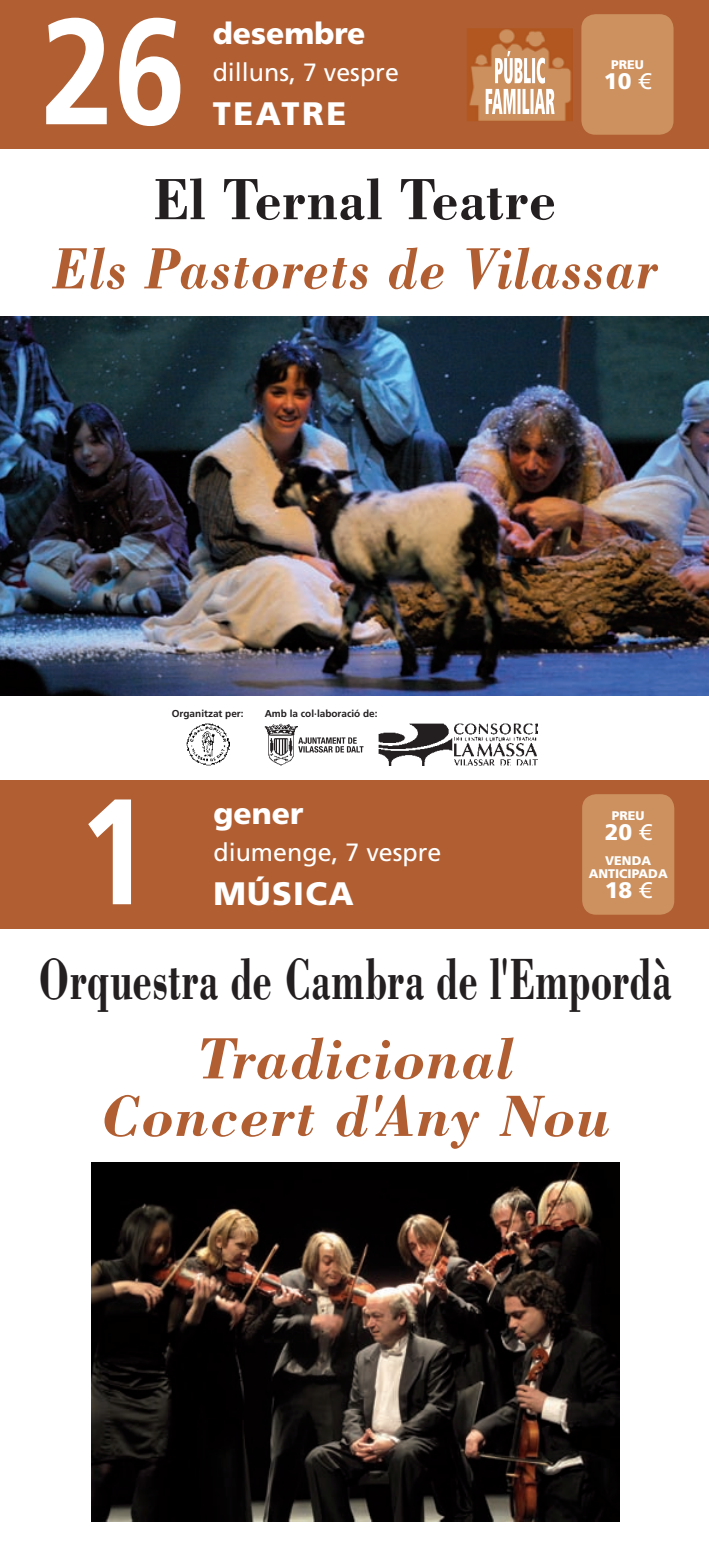
<style>
.page{position:relative;width:709px;height:1560px;background:#fff}
.page>*{position:absolute;margin:0;border:0;box-sizing:border-box;transform-origin:0 0}
.t1{font:700 150px "Frutiger LT Std";color:#fff;scale:.87 1}
.t2{font:700 60px "Bodoni Std";letter-spacing:.01em;color:#231f20;scale:.65 1}
.t3{font:italic 700 60px/57.5px "Bodoni Std";letter-spacing:.015em;color:#b05e32;text-align:center}
.t4{font:italic 700 60px "Bodoni Std";letter-spacing:.015em;color:#b05e32;scale:.9 1}
.t5{font:700 60px "Bodoni Std";letter-spacing:.01em;color:#231f20;scale:.9 1}
.t6{font:900 32.5px "Frutiger LT Std";letter-spacing:.04em;color:#fff}
.t7{font:900 30px "Frutiger LT Std";color:#fff}
.t8{font:25px "Frutiger LT Std";color:#fff}
.t9{font:900 22.5px "Frutiger LT Std";color:#fff}
.t10{font:900 12.5px/12.5px "Frutiger LT Std";color:#fff;text-align:center}
.t11{font:700 10px "Frutiger LT Std";color:#231f20}
.s1{font-weight:400}
</style>
<div class="page">
<div style="left:0;top:0;width:709px;height:149px;background:#b05e32"></div>
<div style="left:0;top:780px;width:709px;height:148px;background:#b05e32"></div>
<div style="left:581px;top:14px;width:92px;height:121px;background:#cd915f;border-radius:14px"></div>
<img style="left:467px;top:28px;width:106px;height:93px">
<svg style="left:485px;top:51px;width:69px;height:63px"></svg>
<img style="left:186px;top:723px;width:43px;height:42px">
<img style="left:378px;top:723px;width:159px;height:42px">
<img style="left:264px;top:723px;width:33px;height:42px">
<svg style="left:298px;top:737px;width:65px;height:15px"></svg>
<div style="left:582px;top:794px;width:92px;height:120px;background:#cd915f;border-radius:14px"></div>
<img style="left:91px;top:1162px;width:528px;height:359px">
<img style="left:0;top:316px;width:709px;height:379px">
<h1 class="t1" style="left:41px;top:-16px;width:168px">26</h1>
<h3 class="t7" style="left:213px;top:16px;width:154px">desembre</h3>
<h3 class="t8" style="left:213px;top:57px;width:188px">dilluns, 7 vespre</h3>
<h3 class="t6" style="left:213px;top:94px;width:135px">TEATRE</h3>
<p class="t10" style="left:611px;top:58px;width:34px">PREU</p>
<h3 class="t9" style="left:604px;top:68px;width:48px">10 <span class="s1">€</span></h3>
<h2 class="t5" style="left:153px;top:162px;width:449px">El Ternal Teatre</h2>
<h2 class="t4" style="left:52px;top:231px;width:673px">Els Pastorets de Vilassar</h2>
<h1 class="t1" style="left:78px;top:763px;width:85px">1</h1>
<p class="t11" style="left:172px;top:707px;width:73px">Organitzat per:</p>
<p class="t11" style="left:265px;top:707px;width:114px">Amb la col·laboració de:</p>
<h3 class="t7" style="left:213px;top:795px;width:92px">gener</h3>
<h3 class="t8" style="left:213px;top:837px;width:229px">diumenge, 7 vespre</h3>
<h3 class="t6" style="left:213px;top:873px;width:142px">MÚSICA</h3>
<p class="t10" style="left:612px;top:809px;width:34px">PREU</p>
<h3 class="t9" style="left:604px;top:818px;width:48px">20 <span class="s1">€</span></h3>
<p class="t10" style="left:588px;top:854px;width:80px">VENDA<br>ANTICIPADA</p>
<h3 class="t9" style="left:604px;top:876px;width:48px">18 <span class="s1">€</span></h3>
<h2 class="t2" style="left:39px;top:941px;width:974px">Orquestra de Cambra de l'Empordà</h2>
<h2 class="t3" style="left:101px;top:1028px;width:510px">Tradicional<br>Concert d'Any Nou</h2>
</div>
